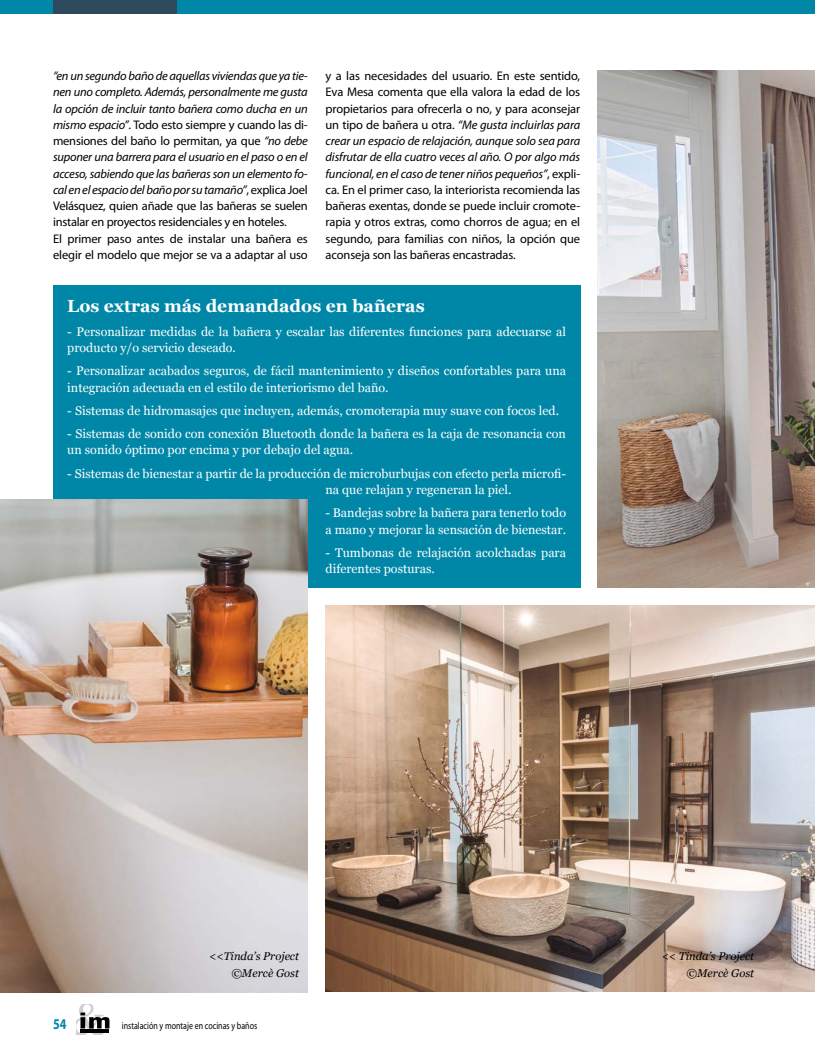
<style>
.page{position:relative;width:815px;height:1063px;background:#fff}
.page>*{position:absolute;margin:0;border:0;box-sizing:border-box;transform-origin:0 0}
.t1{font:700 17.5px "Georgia";color:#fff}
.t2{font:700 15px "Myriad Pro";color:#0087a8;scale:.8 1}
.t3{font:12.5px/16.2px "Georgia";color:#fff}
.t4{font:italic 12.5px/16.2px "Myriad Pro";letter-spacing:-.02em;color:#000}
.t5{font:12.5px/16.2px "Myriad Pro";letter-spacing:-.01em;color:#000;text-align:justify}
.t6{font:italic 11.25px/16.2px "Georgia";color:#000;text-align:right}
.t7{font:10px "Myriad Pro";color:#000;scale:.8 1}
.s1{font-style:normal}
.s2{font-style:italic}
</style>
<div class="page">
<div style="left:0;top:0;width:815px;height:14px;background:#0087a8"></div>
<svg style="left:77px;top:1005px;width:32px;height:30px"></svg>
<div style="left:53px;top:0;width:123px;height:14px;background:#2c4a5c"></div>
<div style="left:53px;top:285px;width:527px;height:302px;background:#0087a8"></div>
<img style="left:0;top:499px;width:308px;height:493px">
<img style="left:598px;top:71px;width:217px;height:516px">
<img style="left:326px;top:606px;width:489px;height:386px">
<p class="t4" style="left:53px;top:68px;width:256px">“en un segundo baño de aquellas viviendas que ya tie&shy;nen uno completo. Además, personalmente me gusta la opción de incluir tanto bañera como ducha en un mismo espacio”<span class="s1">. Todo esto siempre y cuando las di&shy;mensiones del baño lo permitan, ya que</span> “no debe suponer una barrera para el usuario en el paso o en el acceso, sabiendo que las bañeras son un elemento fo&shy;cal en el espacio del baño por su tamaño”<span class="s1">, explica Joel Velásquez, quien añade que las bañeras se suelen instalar en proyectos residenciales y en hoteles.<br>El primer paso antes de instalar una bañera es elegir el modelo que mejor se va a adaptar al uso</span></p>
<p class="t5" style="left:326px;top:68px;width:256px">y a las necesidades del usuario. En este sentido, Eva Mesa comenta que ella valora la edad de los propietarios para ofrecerla o no, y para aconsejar un tipo de bañera u otra. <span class="s2">“Me gusta incluirlas para crear un espacio de relajación, aunque solo sea para disfrutar de ella cuatro veces al año. O por algo más funcional, en el caso de tener niños pequeños”</span>, expli&shy;ca. En el primer caso, la interiorista recomienda las bañeras exentas, donde se puede incluir cromote&shy;rapia y otros extras, como chorros de agua; en el segundo, para familias con niños, la opción que aconseja son las bañeras encastradas.</p>
<h1 class="t1" style="left:67px;top:293px;width:359px">Los extras más demandados en bañeras</h1>
<p class="t3" style="left:67px;top:323px;width:500px">- Personalizar medidas de la bañera y escalar las diferentes funciones para adecuarse al producto y/o servicio deseado.</p>
<p class="t3" style="left:67px;top:362px;width:500px">- Personalizar acabados seguros, de fácil mantenimiento y diseños confortables para una integración adecuada en el estilo de interiorismo del baño.</p>
<p class="t3" style="left:67px;top:402px;width:493px">- Sistemas de hidromasajes que incluyen, además, cromoterapia muy suave con focos led.</p>
<p class="t3" style="left:67px;top:425px;width:500px">- Sistemas de sonido con conexión Bluetooth donde la bañera es la caja de resonancia con un sonido óptimo por encima y por debajo del agua.</p>
<p class="t3" style="left:326px;top:465px;width:242px;text-indent:-258px">- Sistemas de bienestar a partir de la producción de microburbujas con efecto perla microfi&shy;na que relajan y regeneran la piel.</p>
<p class="t3" style="left:326px;top:504px;width:242px">- Bandejas sobre la bañera para tenerlo todo a mano y mejorar la sensación de bienestar.</p>
<p class="t3" style="left:326px;top:544px;width:242px">- Tumbonas de relajación acolchadas para diferentes posturas.</p>
<p class="t6" style="left:209px;top:948px;width:91px">&lt;&lt;Tinda’s Project ©Mercè Gost</p>
<p class="t2" style="left:53px;top:1014px;width:18px">54</p>
<p class="t7" style="left:122px;top:1019px;width:171px">instalación y montaje en cocinas y baños</p>
<p class="t6" style="left:662px;top:948px;width:94px">&lt;&lt; Tinda’s Project ©Mercè Gost</p>
</div>
